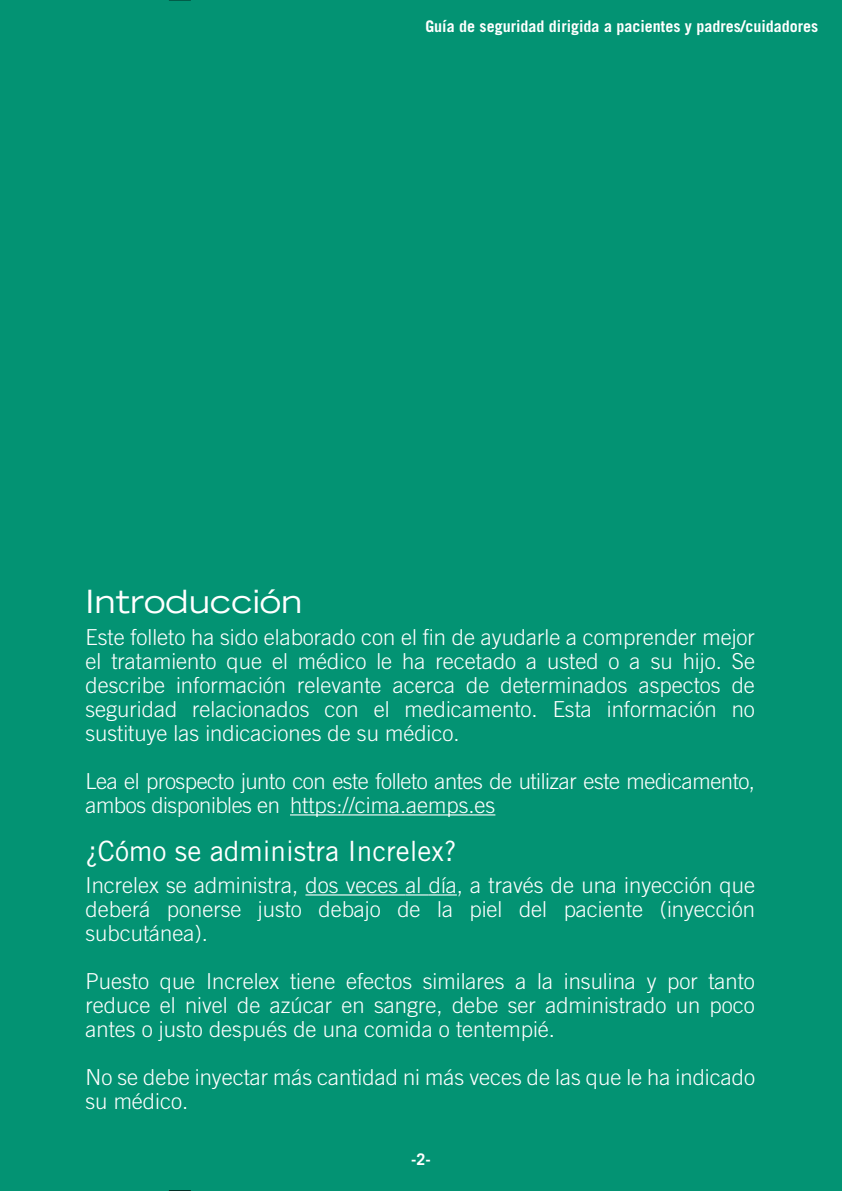
<style>
.page{position:relative;width:842px;height:1191px;background:#039373}
.page>*{position:absolute;margin:0;border:0;box-sizing:border-box;transform-origin:0 0}
.t1{font:expanded 32px "Trade Gothic LH";color:#fff}
.t2{font:28px "Trade Gothic LT Std";color:#fff}
.t3{font:300 22px/24px "Trade Gothic LT Std";color:#fff;text-align:justify}
.t4{font:300 22px/24px "Trade Gothic LT Std";letter-spacing:-.02em;color:#fff}
.t5{font:700 16px "Trade Gothic LT Std";color:#fff}
</style>
<div class="page">
<svg style="left:169px;top:0;width:22px;height:1px"></svg>
<svg style="left:169px;top:1190px;width:22px;height:1px"></svg>
<hr style="left:290px;top:814px;width:205px;height:1px;background:#fff">
<hr style="left:305px;top:894px;width:101px;height:1px;background:#fff">
<svg style="left:406px;top:894px;width:51px;height:1px"></svg>
<p class="t5" style="left:425px;top:17px;width:394px">Guía de seguridad dirigida a pacientes y padres/cuidadores</p>
<h1 class="t1" style="left:86px;top:580px;width:218px">Introducción</h1>
<p class="t3" style="left:86px;top:624px;width:671px">Este folleto ha sido elaborado con el fin de ayudarle a comprender mejor el tratamiento que el médico le ha recetado a usted o a su hijo. Se describe información relevante acerca de determinados aspectos de seguridad relacionados con el medicamento. Esta información no sustituye las indicaciones de su médico.</p>
<p class="t4" style="left:86px;top:768px;width:671px">Lea el prospecto junto con este folleto antes de utilizar este medicamento, ambos disponibles en https://cima.aemps.es</p>
<p class="t2" style="left:86px;top:834px;width:372px">¿Cómo se administra Increlex?</p>
<p class="t3" style="left:86px;top:872px;width:671px">Increlex se administra, dos veces al día, a través de una inyección que deberá ponerse justo debajo de la piel del paciente (inyección subcutánea).</p>
<p class="t3" style="left:86px;top:968px;width:671px">Puesto que Increlex tiene efectos similares a la insulina y por tanto reduce el nivel de azúcar en sangre, debe ser administrado un poco antes o justo después de una comida o tentempié.</p>
<p class="t3" style="left:86px;top:1064px;width:671px">No se debe inyectar más cantidad ni más veces de las que le ha indicado su médico.</p>
<p class="t5" style="left:411px;top:1149px;width:21px">-2-</p>
</div>
